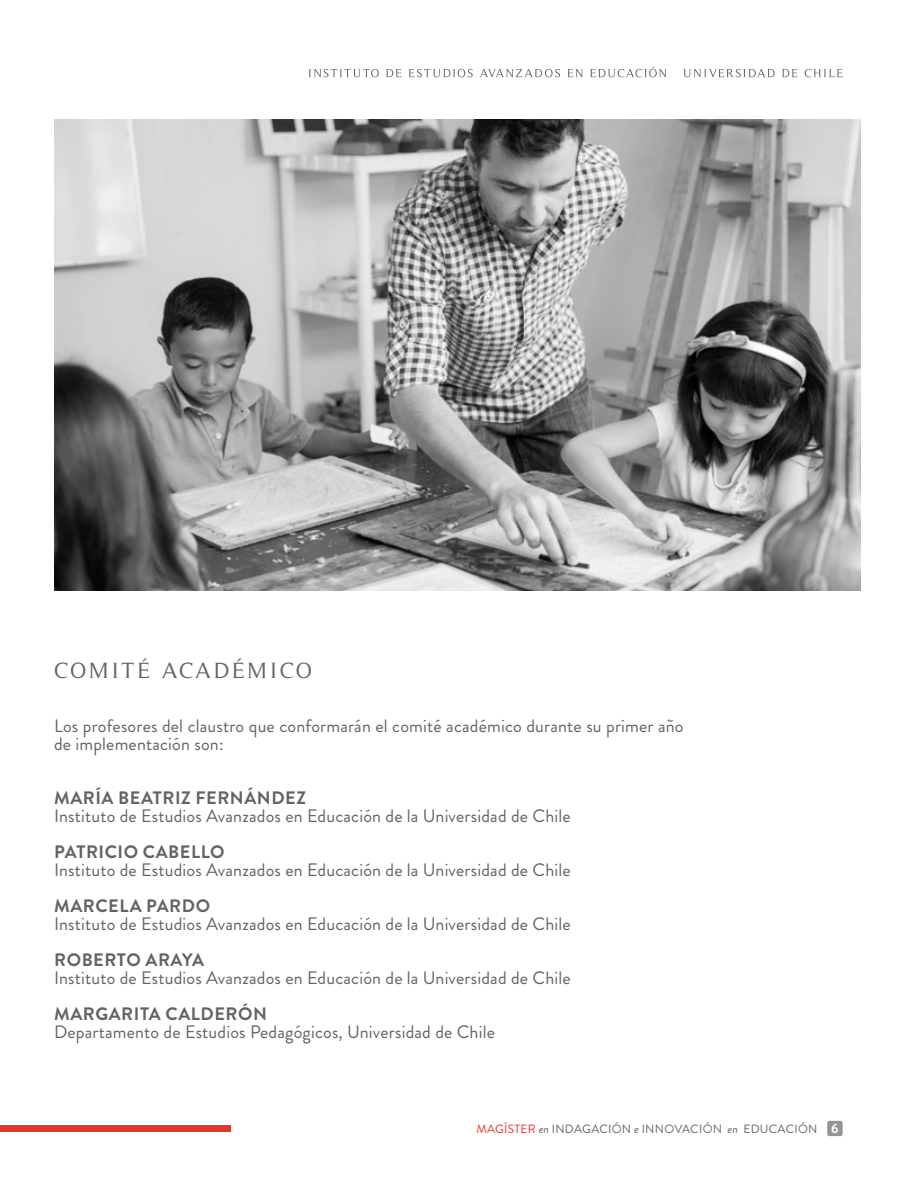
<style>
.page{position:relative;width:915px;height:1191px;background:#fff}
.page>*{position:absolute;margin:0;border:0;box-sizing:border-box;transform-origin:0 0}
.t1{font:22.5px "Timeless";letter-spacing:.11em;color:#646363}
.t2{font:18px/18px "Brandon Grotesque";letter-spacing:.01em;color:#646363}
.t3{font:700 18px "Brandon Grotesque";letter-spacing:.03em;color:#646363}
.t4{font:12px "Brandon Grotesque";letter-spacing:.02em;color:#646363}
.s1{color:#e63429}
.s2{font-style:italic}
.s3{font-weight:700;font-size:13.5px;color:#fff}
</style>
<div class="page">
<div style="left:827px;top:1120px;width:15px;height:16px;background:#959393;border-radius:2px"></div>
<div style="left:0;top:1125px;width:230px;height:6px;background:#e63429"></div>
<svg style="left:309px;top:67px;width:533px;height:10px"></svg>
<img style="left:54px;top:120px;width:806px;height:470px">
<p class="t1" style="left:54px;top:657px;width:259px">COMITÉ ACADÉMICO</p>
<p class="t2" style="left:54px;top:717px;width:631px">Los profesores del claustro que conformarán el comité académico durante su primer año de implementación son:</p>
<p class="t3" style="left:54px;top:785px;width:253px">MARÍA BEATRIZ FERNÁNDEZ</p>
<p class="t2" style="left:54px;top:807px;width:518px">Instituto de Estudios Avanzados en Educación de la Universidad de Chile</p>
<p class="t3" style="left:54px;top:839px;width:172px">PATRICIO CABELLO</p>
<p class="t2" style="left:54px;top:861px;width:518px">Instituto de Estudios Avanzados en Educación de la Universidad de Chile</p>
<p class="t3" style="left:54px;top:893px;width:157px">MARCELA PARDO</p>
<p class="t2" style="left:54px;top:915px;width:518px">Instituto de Estudios Avanzados en Educación de la Universidad de Chile</p>
<p class="t3" style="left:54px;top:947px;width:151px">ROBERTO ARAYA</p>
<p class="t2" style="left:54px;top:969px;width:518px">Instituto de Estudios Avanzados en Educación de la Universidad de Chile</p>
<p class="t3" style="left:54px;top:1001px;width:214px">MARGARITA CALDERÓN</p>
<p class="t2" style="left:54px;top:1023px;width:442px">Departamento de Estudios Pedagógicos, Universidad de Chile</p>
<p class="t4" style="left:476px;top:1120px;width:363px"><span class="s1">MAGÍSTER</span> <span class="s2">en</span> INDAGACIÓN <span class="s2">e</span> INNOVACIÓN <span class="s2">en</span> EDUCACIÓN <span class="s3">6</span></p>
</div>
